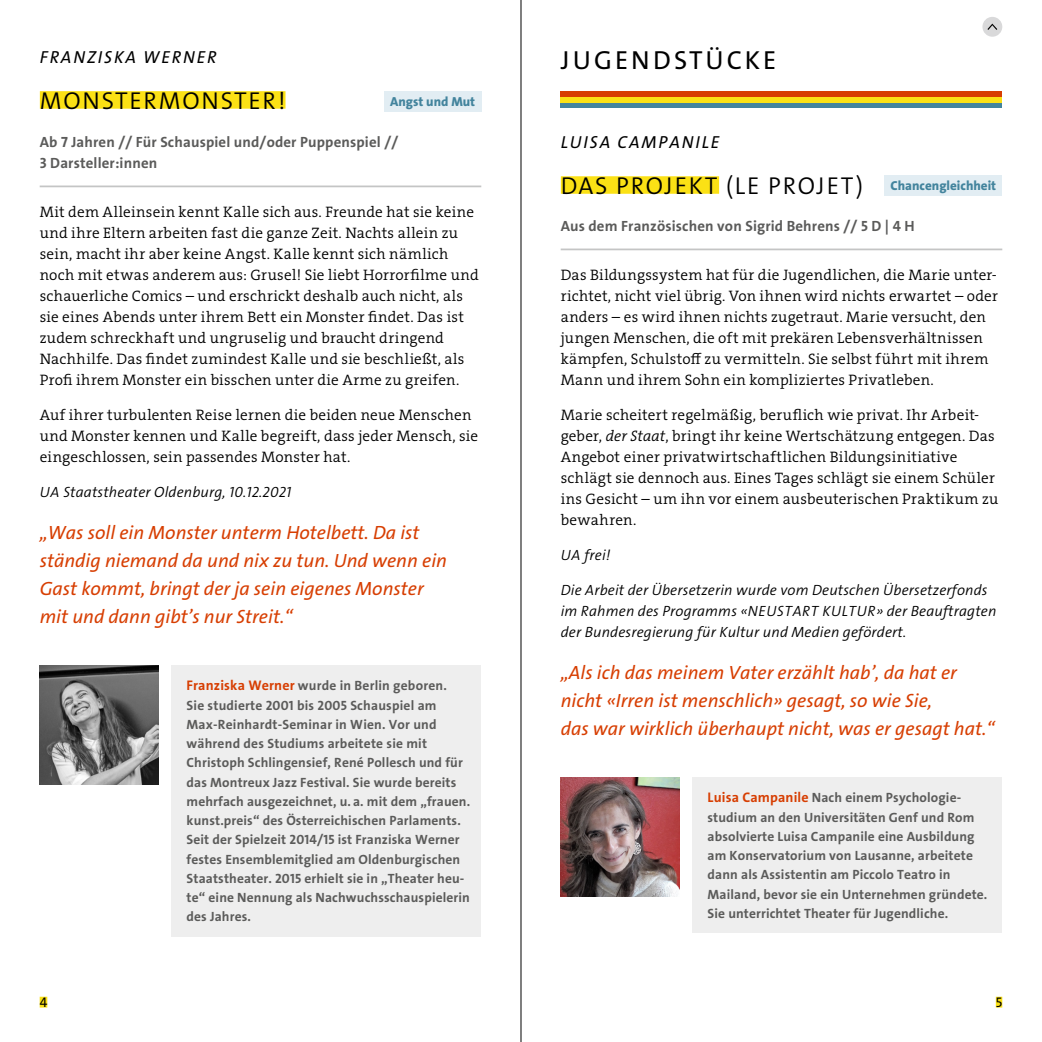
<style>
.page{position:relative;width:1042px;height:1042px;background:#fff}
.page>*{position:absolute;margin:0;border:0;box-sizing:border-box;transform-origin:0 0}
.Überschrift{font:26.25px "The Sans LP5 Plain";letter-spacing:.115em;color:#000}
._13_Zwischentitel_ge{font:24.5px "The Sans LP4 Se Lig";letter-spacing:.07em;color:#000}
.xx_Auszeichnung_blau{font:19.25px/28px "The Sans LP5 Plain IT";color:#d73e02}
._12_Autor{font:17.5px "The Sans LP5 Plain IT";letter-spacing:.105em;color:#000}
._15_Fliesstext_Absta{font:300 15.22px/21px "The Serif W4";letter-spacing:.015em;color:#000}
._16_Fliesstext_Absta{font:300 15.22px/21px "The Serif W4";letter-spacing:.015em;color:#000}
._17_Fliesstext_kursi{font:14.88px/21px "The Sans LP4 Se Lig IT";letter-spacing:.01em;color:#000}
._14_Untertitel_Rot{font:14.88px/21px "The Sans LP7 Bld";letter-spacing:.01em;color:#5b5b5a}
.t1{font:14px "The Sans LP5 Plain";color:#000}
._19_Autoren_ohne{font:13.47px/19.2px "The Sans LP7 Bld";letter-spacing:.01em;color:#5b5b5a}
.Schlagworte{font:13.12px "The Sans LP8 Ex Bld";color:#43849d}
.s1{font-size:14px;color:#d73e02}
.s2{font-style:italic}
</style>
<div class="page">
<div style="left:40px;top:91px;width:245px;height:18px;background:#fbe115"></div>
<hr style="left:40px;top:185px;width:441px;height:2px;background:#c4c5c5">
<div style="left:384px;top:91px;width:97px;height:21px;background:#e2edf3"></div>
<div style="left:172px;top:665px;width:309px;height:271px;background:#eee"></div>
<img style="left:40px;top:665px;width:119px;height:119px">
<div style="left:561px;top:176px;width:158px;height:18px;background:#fbe115"></div>
<hr style="left:561px;top:248px;width:441px;height:2px;background:#c4c5c5">
<div style="left:693px;top:777px;width:309px;height:156px;background:#eee"></div>
<img style="left:561px;top:777px;width:119px;height:119px">
<div style="left:561px;top:102px;width:441px;height:6px;background:#43849d"></div>
<div style="left:561px;top:91px;width:441px;height:6px;background:#d73e02"></div>
<div style="left:561px;top:97px;width:441px;height:5px;background:#fbe115"></div>
<div style="left:884px;top:175px;width:118px;height:21px;background:#e2edf3"></div>
<div style="left:40px;top:996px;width:7px;height:11px;background:#fbe115"></div>
<div style="left:996px;top:996px;width:6px;height:11px;background:#fbe115"></div>
<div style="left:982px;top:17px;width:20px;height:20px;background:#d9d9da;border-radius:50%"></div>
<svg style="left:987px;top:24px;width:10px;height:6px"></svg>
<hr style="left:521px;top:0;width:1px;height:1042px;background:#000">
<p class="_12_Autor" style="left:40px;top:45px;width:178px">FRANZISKA WERNER</p>
<p class="_13_Zwischentitel_ge" style="left:40px;top:85px;width:247px">MONSTERMONSTER!</p>
<p class="_14_Untertitel_Rot" style="left:40px;top:132px;width:360px">Ab 7 Jahren // Für Schauspiel und/oder Puppenspiel //<br>3 Darsteller:innen</p>
<p class="_15_Fliesstext_Absta" style="left:40px;top:202px;width:440px">Mit dem Alleinsein kennt Kalle sich aus. Freunde hat sie keine und ihre Eltern arbeiten fast die ganze Zeit. Nachts allein zu sein, macht ihr aber keine Angst. Kalle kennt sich nämlich noch mit etwas anderem aus: Grusel! Sie liebt Horrorfilme und schauerliche Comics – und erschrickt deshalb auch nicht, als sie eines Abends unter ihrem Bett ein Monster findet. Das ist zudem schreckhaft und ungruselig und braucht dringend Nachhilfe. Das findet zumindest Kalle und sie beschließt, als Profi ihrem Monster ein bisschen unter die Arme zu greifen.</p>
<p class="_16_Fliesstext_Absta" style="left:40px;top:405px;width:440px">Auf ihrer turbulenten Reise lernen die beiden neue Menschen und Monster kennen und Kalle begreift, dass jeder Mensch, sie eingeschlossen, sein passendes Monster hat.</p>
<p class="_17_Fliesstext_kursi" style="left:40px;top:482px;width:253px">UA Staatstheater Oldenburg, 10.12.2021</p>
<p class="xx_Auszeichnung_blau" style="left:40px;top:519px;width:409px">„Was soll ein Monster unterm Hotelbett. Da ist ständig niemand da und nix zu tun. Und wenn ein Gast kommt, bringt der ja sein eigenes Monster mit und dann gibt’s nur Streit.“</p>
<p class="Schlagworte" style="left:390px;top:93px;width:87px">Angst und Mut</p>
<p class="_19_Autoren_ohne" style="left:187px;top:676px;width:285px"><span class="s1">Franziska Werner</span> wurde in Berlin geboren.<br>Sie studierte 2001 bis 2005 Schauspiel am Max-Reinhardt-Seminar in Wien. Vor und während des Studiums arbeitete sie mit Christoph Schlingensief, René Pollesch und für das Montreux Jazz Festival. Sie wurde bereits mehrfach ausgezeichnet, u. a. mit dem „frauen. kunst.preis“ des Österreichischen Parlaments.<br>Seit der Spielzeit 2014/15 ist Franziska Werner festes Ensemblemitglied am Oldenburgischen Staatstheater. 2015 erhielt sie in „Theater heu&shy;te“ eine Nennung als Nachwuchsschauspielerin des Jahres.</p>
<p class="Überschrift" style="left:561px;top:43px;width:217px">JUGENDSTÜCKE</p>
<p class="_12_Autor" style="left:561px;top:131px;width:160px">LUISA CAMPANILE</p>
<p class="_13_Zwischentitel_ge" style="left:561px;top:170px;width:304px">DAS PROJEKT (LE PROJET)</p>
<p class="_14_Untertitel_Rot" style="left:561px;top:216px;width:355px">Aus dem Französischen von Sigrid Behrens // 5 D | 4 H</p>
<p class="_15_Fliesstext_Absta" style="left:561px;top:265px;width:439px">Das Bildungssystem hat für die Jugendlichen, die Marie unter&shy;richtet, nicht viel übrig. Von ihnen wird nichts erwartet – oder anders – es wird ihnen nichts zugetraut. Marie versucht, den jungen Menschen, die oft mit prekären Lebensverhältnissen kämpfen, Schulstoff zu vermitteln. Sie selbst führt mit ihrem Mann und ihrem Sohn ein kompliziertes Privatleben.</p>
<p class="_16_Fliesstext_Absta" style="left:561px;top:405px;width:439px">Marie scheitert regelmäßig, beruflich wie privat. Ihr Arbeit&shy;geber, <span class="s2">der Staat</span>, bringt ihr keine Wertschätzung entgegen. Das Angebot einer privatwirtschaftlichen Bildungsinitiative schlägt sie dennoch aus. Eines Tages schlägt sie einem Schüler ins Gesicht – um ihn vor einem ausbeuterischen Praktikum zu bewahren.</p>
<p class="_17_Fliesstext_kursi" style="left:561px;top:545px;width:51px">UA frei!</p>
<p class="_17_Fliesstext_kursi" style="left:561px;top:580px;width:437px">Die Arbeit der Übersetzerin wurde vom Deutschen Übersetzerfonds im Rahmen des Programms «NEUSTART KULTUR» der Beauftragten der Bundesregierung für Kultur und Medien gefördert.</p>
<p class="xx_Auszeichnung_blau" style="left:561px;top:659px;width:435px">„Als ich das meinem Vater erzählt hab’, da hat er nicht «Irren ist menschlich» gesagt, so wie Sie,<br>das war wirklich überhaupt nicht, was er gesagt hat.“</p>
<p class="Schlagworte" style="left:890px;top:177px;width:107px">Chancengleichheit</p>
<p class="_19_Autoren_ohne" style="left:707px;top:788px;width:281px"><span class="s1">Luisa Campanile</span> Nach einem Psychologie&shy;studium an den Universitäten Genf und Rom absolvierte Luisa Campanile eine Ausbildung am Konservatorium von Lausanne, arbeitete dann als Assistentin am Piccolo Teatro in Mailand, bevor sie ein Unternehmen gründete.<br>Sie unterrichtet Theater für Jugendliche.</p>
<p class="t1" style="left:40px;top:993px;width:9px">4</p>
<p class="t1" style="left:996px;top:993px;width:8px">5</p>
</div>
